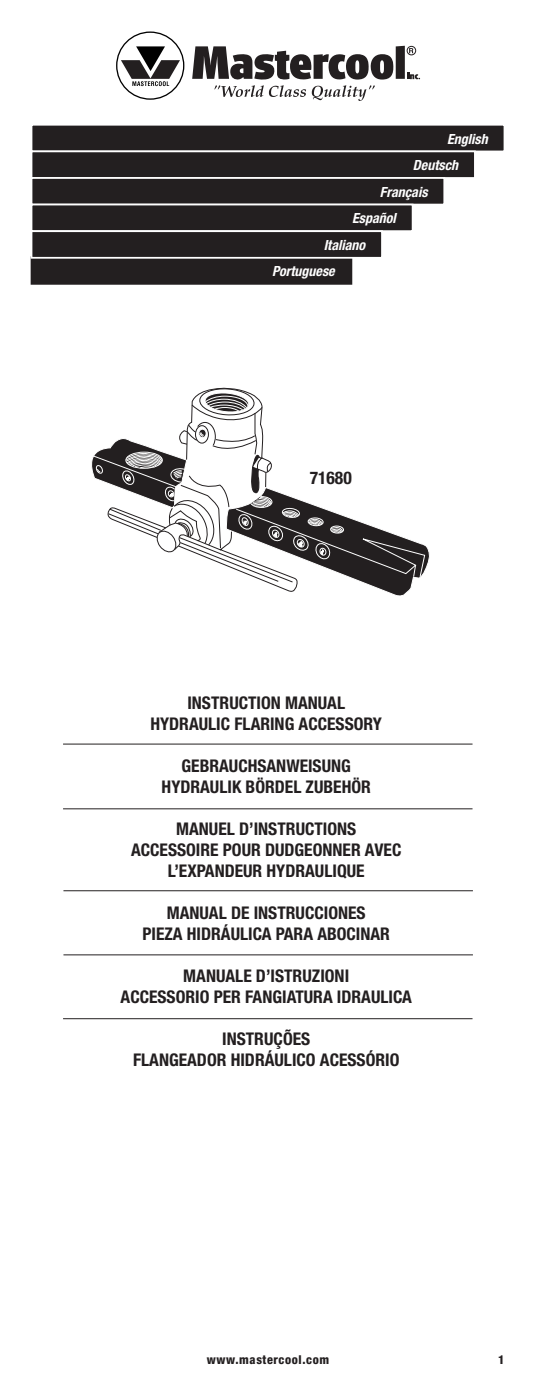
<style>
.page{position:relative;width:536px;height:1386px;background:#fff}
.page>*{position:absolute;margin:0;border:0;box-sizing:border-box;transform-origin:0 0}
.t1{font:700 condensed 17.5px/21px "Helvetica Neue";color:#231f20;text-align:center}
.t2{font:italic 700 condensed 14px "Helvetica Neue";color:#fff}
.t3{font:800 condensed 12.25px "Helvetica Neue";letter-spacing:.05em;color:#231f20}
</style>
<div class="page">
<div style="left:116px;top:32px;width:68px;height:68px;border:1px solid #000;border-radius:50%"></div>
<svg style="left:121px;top:46px;width:59px;height:40px"></svg>
<svg style="left:192px;top:46px;width:228px;height:55px"></svg>
<div style="left:406px;top:46px;width:10px;height:9px;border:1px solid #231f20;border-radius:50%"></div>
<hr style="left:63px;top:744px;width:409px;height:1px;background:#231f20">
<hr style="left:63px;top:808px;width:409px;height:1px;background:#231f20">
<hr style="left:63px;top:890px;width:409px;height:1px;background:#231f20">
<hr style="left:63px;top:954px;width:409px;height:1px;background:#231f20">
<div style="left:32px;top:257px;width:319px;height:27px;background:#231f20"></div>
<div style="left:31px;top:256px;width:321px;height:29px;border:2px solid #231f20"></div>
<div style="left:32px;top:125px;width:472px;height:26px;background:#231f20"></div>
<div style="left:31px;top:124px;width:474px;height:28px;border:2px solid #fff"></div>
<div style="left:32px;top:151px;width:442px;height:27px;background:#231f20"></div>
<div style="left:31px;top:151px;width:444px;height:28px;border:2px solid #fff"></div>
<div style="left:32px;top:178px;width:412px;height:27px;background:#231f20"></div>
<div style="left:31px;top:177px;width:414px;height:28px;border:2px solid #fff"></div>
<div style="left:32px;top:205px;width:380px;height:26px;background:#231f20"></div>
<div style="left:31px;top:204px;width:382px;height:28px;border:2px solid #fff"></div>
<div style="left:32px;top:231px;width:350px;height:27px;background:#231f20"></div>
<div style="left:31px;top:230px;width:352px;height:29px;border:2px solid #fff"></div>
<hr style="left:63px;top:1018px;width:409px;height:1px;background:#231f20">
<svg style="left:91px;top:387px;width:339px;height:209px"></svg>
<p class="t2" style="left:447px;top:130px;width:42px">English</p>
<p class="t2" style="left:412px;top:157px;width:47px">Deutsch</p>
<p class="t2" style="left:380px;top:183px;width:49px">Français</p>
<p class="t2" style="left:352px;top:210px;width:45px">Español</p>
<p class="t2" style="left:323px;top:236px;width:43px">Italiano</p>
<p class="t2" style="left:272px;top:263px;width:64px">Portuguese</p>
<p class="t1" style="left:309px;top:467px;width:43px">71680</p>
<p class="t1" style="left:187px;top:692px;width:159px">INSTRUCTION MANUAL</p>
<p class="t1" style="left:150px;top:713px;width:233px">HYDRAULIC FLARING ACCESSORY</p>
<p class="t1" style="left:181px;top:755px;width:171px">GEBRAUCHSANWEISUNG</p>
<p class="t1" style="left:161px;top:776px;width:211px">HYDRAULIK BÖRDEL ZUBEHÖR</p>
<p class="t1" style="left:176px;top:818px;width:181px">MANUEL D’INSTRUCTIONS</p>
<p class="t1" style="left:131px;top:839px;width:272px">ACCESSOIRE POUR DUDGEONNER AVEC</p>
<p class="t1" style="left:168px;top:860px;width:198px">L’EXPANDEUR HYDRAULIQUE</p>
<p class="t1" style="left:142px;top:902px;width:249px">MANUAL DE INSTRUCCIONES<br>PIEZA HIDRÁULICA PARA ABOCINAR</p>
<p class="t1" style="left:120px;top:965px;width:293px">MANUALE D’ISTRUZIONI<br>ACCESSORIO PER FANGIATURA IDRAULICA</p>
<p class="t1" style="left:133px;top:1028px;width:268px">INSTRUÇÕES<br>FLANGEADOR HIDRÁULICO ACESSÓRIO</p>
<p class="t3" style="left:207px;top:1352px;width:124px">www.mastercool.com</p>
<p class="t3" style="left:498px;top:1352px;width:8px">1</p>
</div>
